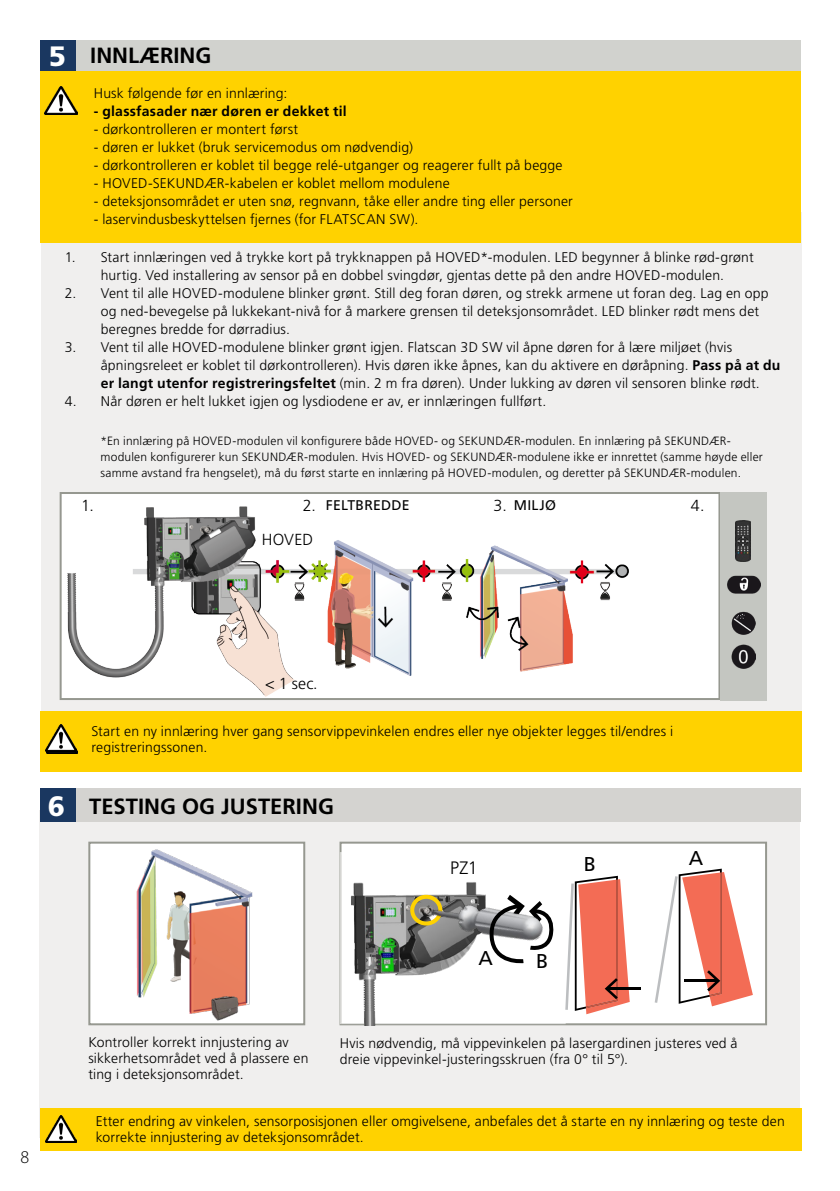
<style>
.page{position:relative;width:840px;height:1191px;background:#fff}
.page>*{position:absolute;margin:0;border:0;box-sizing:border-box;transform-origin:0 0}
.t1{font:900 28px "Frutiger LT Std";color:#fff}
.t2{font:700 22px "Frutiger LT Std";color:#000}
.t3{font:20px "Frutiger LT Std";color:#000}
.t4{font:300 18px "Frutiger LT Std";color:#000}
.t5{font:300 18px "Myriad Pro";color:#000}
.t6{font:300 16px "Frutiger LT Std";letter-spacing:.005em;color:#000}
.t7{font:300 14px/16px "Frutiger LT Std";letter-spacing:.01em;color:#000}
.t8{font:700 14px "Frutiger LT Std";letter-spacing:.02em;color:#000}
.t9{font:14px "Frutiger LT Std";letter-spacing:.02em;color:#000}
.t10{font:300 12px/16px "Frutiger LT Std";letter-spacing:.015em;color:#000}
.s1{font-weight:700}
</style>
<div class="page">
<div style="left:39px;top:810px;width:760px;height:327px;background:#f0efee"></div>
<div style="left:339px;top:841px;width:427px;height:184px;background:#fff;border:2px solid #969890"></div>
<div style="left:89px;top:842px;width:215px;height:182px;background:#fff"></div>
<img style="left:136px;top:849px;width:117px;height:165px">
<div style="left:88px;top:841px;width:217px;height:184px;border:2px solid #969890"></div>
<svg style="left:654px;top:868px;width:98px;height:138px"></svg>
<hr style="left:607px;top:987px;width:34px;height:3px;background:#000">
<svg style="left:567px;top:875px;width:62px;height:139px"></svg>
<div style="left:41px;top:788px;width:759px;height:33px;background:#d4d3d0"></div>
<div style="left:40px;top:788px;width:36px;height:33px;background:#1a3760"></div>
<div style="left:40px;top:1108px;width:761px;height:43px;background:#ffd200"></div>
<img style="left:46px;top:1115px;width:30px;height:27px">
<img style="left:208px;top:987px;width:34px;height:34px">
<img style="left:344px;top:882px;width:223px;height:143px">
<div style="left:410px;top:894px;width:32px;height:31px;border:4px solid #ffd200;border-radius:50%"></div>
<img style="left:430px;top:882px;width:116px;height:98px">
<div style="left:41px;top:212px;width:760px;height:532px;background:#f0efee"></div>
<div style="left:40px;top:40px;width:760px;height:31px;background:#d1d2ce"></div>
<div style="left:40px;top:40px;width:35px;height:31px;background:#1a3760"></div>
<div style="left:40px;top:72px;width:760px;height:171px;background:#ffd200"></div>
<img style="left:44px;top:86px;width:33px;height:29px">
<div style="left:61px;top:493px;width:658px;height:206px;background:#fff"></div>
<img style="left:67px;top:506px;width:562px;height:191px">
<div style="left:60px;top:492px;width:660px;height:208px;border:2px solid #969890"></div>
<div style="left:720px;top:492px;width:46px;height:208px;background:#c4c6c1"></div>
<img style="left:731px;top:644px;width:24px;height:24px">
<img style="left:727px;top:575px;width:32px;height:18px">
<img style="left:735px;top:520px;width:15px;height:41px">
<img style="left:731px;top:611px;width:23px;height:24px">
<div style="left:40px;top:711px;width:761px;height:60px;background:#ffd200"></div>
<svg style="left:489px;top:893px;width:64px;height:75px"></svg>
<img style="left:47px;top:748px;width:31px;height:5px">
<img style="left:45px;top:724px;width:31px;height:28px">
<h1 class="t1" style="left:49px;top:39px;width:19px">5</h1>
<h2 class="t2" style="left:90px;top:43px;width:122px">INNLÆRING</h2>
<p class="t7" style="left:94px;top:85px;width:195px">Husk følgende før en innlæring:</p>
<p class="t8" style="left:94px;top:103px;width:254px">- glassfasader nær døren er dekket til</p>
<p class="t7" style="left:94px;top:121px;width:206px">- dørkontrolleren er montert først</p>
<p class="t7" style="left:94px;top:139px;width:320px">- døren er lukket (bruk servicemodus om nødvendig)</p>
<p class="t7" style="left:94px;top:157px;width:470px">- dørkontrolleren er koblet til begge relé-utganger og reagerer fullt på begge</p>
<p class="t7" style="left:94px;top:175px;width:357px">- HOVED-SEKUNDÆR-kabelen er koblet mellom modulene</p>
<p class="t7" style="left:94px;top:193px;width:480px">- deteksjonsområdet er uten snø, regnvann, tåke eller andre ting eller personer</p>
<p class="t7" style="left:94px;top:211px;width:326px">- laservindusbeskyttelsen fjernes (for FLATSCAN SW).</p>
<p class="t7" style="left:65px;top:248px;width:690px;line-height:18px;text-align:center">1. Start innlæringen ved å trykke kort på trykknappen på HOVED*-modulen. LED begynner å blinke rød-grønt hurtig. Ved installering av sensor på en dobbel svingdør, gjentas dette på den andre HOVED-modulen.</p>
<p class="t7" style="left:101px;top:284px;width:669px;line-height:18px;text-indent:-36px">2. Vent til alle HOVED-modulene blinker grønt. Still deg foran døren, og strekk armene ut foran deg. Lag en opp og ned-bevegelse på lukkekant-nivå for å markere grensen til deteksjonsområdet. LED blinker rødt mens det beregnes bredde for dørradius.</p>
<p class="t7" style="left:101px;top:338px;width:680px;line-height:18px;text-indent:-36px">3. Vent til alle HOVED-modulene blinker grønt igjen. Flatscan 3D SW vil åpne døren for å lære miljøet (hvis åpningsreleet er koblet til dørkontrolleren). Hvis døren ikke åpnes, kan du aktivere en døråpning. <span class="s1">Pass på at du er langt utenfor registreringsfeltet</span> (min. 2 m fra døren). Under lukking av døren vil sensoren blinke rødt.</p>
<p class="t7" style="left:65px;top:393px;width:483px">4. Når døren er helt lukket igjen og lysdiodene er av, er innlæringen fullført.</p>
<p class="t10" style="left:100px;top:433px;width:663px">*En innlæring på HOVED-modulen vil konfigurere både HOVED- og SEKUNDÆR-modulen. En innlæring på SEKUNDÆR&shy;modulen konfigurerer kun SEKUNDÆR-modulen. Hvis HOVED- og SEKUNDÆR-modulene ikke er innrettet (samme høyde eller samme avstand fra hengselet), må du først starte en innlæring på HOVED-modulen, og deretter på SEKUNDÆR-modulen.</p>
<p class="t6" style="left:81px;top:496px;width:14px">1.</p>
<p class="t6" style="left:302px;top:496px;width:15px">2.</p>
<p class="t6" style="left:493px;top:496px;width:15px">3.</p>
<p class="t6" style="left:690px;top:496px;width:15px">4.</p>
<p class="t9" style="left:326px;top:497px;width:85px">FELTBREDDE</p>
<p class="t9" style="left:513px;top:497px;width:44px">MILJØ</p>
<p class="t6" style="left:261px;top:531px;width:53px">HOVED</p>
<h1 class="t1" style="left:48px;top:789px;width:19px">6</h1>
<p class="t6" style="left:265px;top:674px;width:54px">&lt; 1 sec.</p>
<p class="t7" style="left:91px;top:723px;width:583px">Start en ny innlæring hver gang sensorvippevinkelen endres eller nye objekter legges til/endres i registreringssonen.</p>
<h2 class="t2" style="left:89px;top:793px;width:246px">TESTING OG JUSTERING</h2>
<p class="t4" style="left:450px;top:858px;width:29px">PZ1</p>
<h3 class="t3" style="left:583px;top:852px;width:14px">B</h3>
<h3 class="t3" style="left:688px;top:846px;width:16px">A</h3>
<p class="t5" style="left:21px;top:1146px;width:10px">8</p>
<h3 class="t3" style="left:478px;top:946px;width:16px">A</h3>
<h3 class="t3" style="left:535px;top:949px;width:14px">B</h3>
<p class="t7" style="left:88px;top:1034px;width:221px">Kontroller korrekt innjustering av sikkerhetsområdet ved å plassere en ting i deteksjonsområdet.</p>
<p class="t7" style="left:96px;top:1113px;width:690px">Etter endring av vinkelen, sensorposisjonen eller omgivelsene, anbefales det å starte en ny innlæring og teste den korrekte innjustering av deteksjonsområdet.</p>
<p class="t7" style="left:339px;top:1035px;width:399px">Hvis nødvendig, må vippevinkelen på lasergardinen justeres ved å dreie vippevinkel-justeringsskruen (fra 0° til 5°).</p>
</div>
